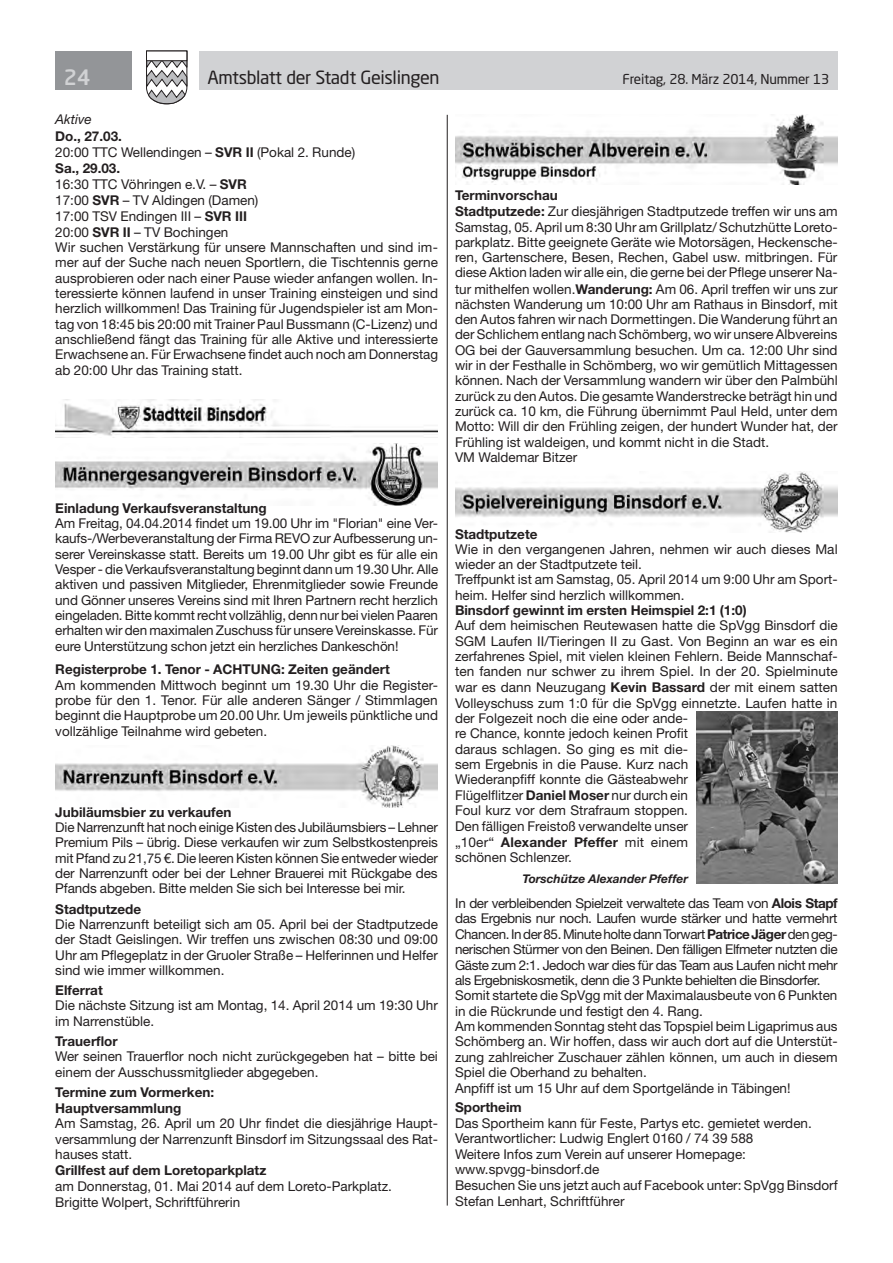
<style>
.page{position:relative;width:893px;height:1263px;background:#fff}
.page>*{position:absolute;margin:0;border:0;box-sizing:border-box;transform-origin:0 0}
.t1{font:500 21px "Neo Sans Std";color:#d1d2d4}
.t2{font:18px "Neo Sans Std";letter-spacing:-.02em;color:#231f20}
.t3{font:13.5px/15.5px "Helvetica Neue LT Std";color:#231f20}
.t4{font:13.5px/15.5px "Helvetica Neue LT Std";letter-spacing:-.025em;color:#231f20}
.t5{font:700 13.5px/16px "Helvetica Neue LT Std";color:#231f20}
.t6{font:13.5px "Neo Sans Std";letter-spacing:-.015em;color:#231f20}
.t7{font:italic 13.5px "Helvetica Neue LT Std";color:#231f20}
.t8{font:italic 700 12px "Helvetica Neue LT Std";color:#231f20}
.s1{font-weight:700}
</style>
<div class="page">
<div style="left:199px;top:51px;width:639px;height:38px;background:#d1d2d4"></div>
<div style="left:55px;top:51px;width:77px;height:38px;background:#939598"></div>
<svg style="left:146px;top:50px;width:42px;height:55px"></svg>
<div style="left:146px;top:51px;width:41px;height:10px;background:#fff;border:1px solid #231f20"></div>
<hr style="left:447px;top:115px;width:1px;height:1090px;background:#231f20">
<img style="left:55px;top:400px;width:383px;height:38px">
<img style="left:55px;top:443px;width:383px;height:63px">
<img style="left:55px;top:745px;width:383px;height:63px">
<img style="left:455px;top:115px;width:383px;height:69px">
<img style="left:455px;top:471px;width:383px;height:61px">
<img style="left:697px;top:711px;width:141px;height:172px">
<h1 class="t1" style="left:64px;top:64px;width:28px">24</h1>
<h2 class="t2" style="left:207px;top:66px;width:234px">Amtsblatt der Stadt Geislingen</h2>
<p class="t6" style="left:622px;top:71px;width:208px">Freitag, 28. März 2014, Nummer 13</p>
<p class="t7" style="left:55px;top:112px;width:38px">Aktive</p>
<p class="t3" style="left:55px;top:128px;width:384px"><span class="s1">Do., 27.03.<br></span>20:00 TTC Wellendingen – <span class="s1">SVR II</span> (Pokal 2. Runde)<br><span class="s1">Sa., 29.03.<br></span>16:30 TTC Vöhringen e.V. – <span class="s1">SVR<br></span>17:00 <span class="s1">SVR</span> – TV Aldingen (Damen)<br>17:00 TSV Endingen III – <span class="s1">SVR III<br></span>20:00 <span class="s1">SVR II</span> – TV Bochingen<br>Wir suchen Verstärkung für unsere Mannschaften und sind im&shy;mer auf der Suche nach neuen Sportlern, die Tischtennis gerne ausprobieren oder nach einer Pause wieder anfangen wollen. In&shy;teressierte können laufend in unser Training einsteigen und sind herzlich willkommen! Das Training für Jugendspieler ist am Mon&shy;tag von 18:45 bis 20:00 mit Trainer Paul Bussmann (C-Lizenz) und anschließend fängt das Training für alle Aktive und interessierte Erwachsene an. Für Erwachsene findet auch noch am Donnerstag ab 20:00 Uhr das Training statt.</p>
<p class="t3" style="left:455px;top:188px;width:384px"><span class="s1">Terminvorschau<br>Stadtputzede:</span> Zur diesjährigen Stadtputzede treffen wir uns am Samstag, 05. April um 8:30 Uhr am Grillplatz/ Schutzhütte Loreto&shy;parkplatz. Bitte geeignete Geräte wie Motorsägen, Heckensche&shy;ren, Gartenschere, Besen, Rechen, Gabel usw. mitbringen. Für diese Aktion laden wir alle ein, die gerne bei der Pflege unserer Na&shy;tur mithelfen wollen.<span class="s1">Wanderung:</span> Am 06. April treffen wir uns zur nächsten Wanderung um 10:00 Uhr am Rathaus in Binsdorf, mit den Autos fahren wir nach Dormettingen. Die Wanderung führt an der Schlichem entlang nach Schömberg, wo wir unsere Albvereins OG bei der Gauversammlung besuchen. Um ca. 12:00 Uhr sind wir in der Festhalle in Schömberg, wo wir gemütlich Mittagessen können. Nach der Versammlung wandern wir über den Palmbühl zurück zu den Autos. Die gesamte Wanderstrecke beträgt hin und zurück ca. 10 km, die Führung übernimmt Paul Held, unter dem Motto: Will dir den Frühling zeigen, der hundert Wunder hat, der Frühling ist waldeigen, und kommt nicht in die Stadt.<br>VM Waldemar Bitzer</p>
<p class="t5" style="left:55px;top:500px;width:213px">Einladung Verkaufsveranstaltung</p>
<p class="t3" style="left:55px;top:515px;width:384px;text-align:justify">Am Freitag, 04.04.2014 findet um 19.00 Uhr im "Florian" eine Ver&shy;kaufs-/Werbeveranstaltung der Firma REVO zur Aufbesserung un&shy;serer Vereinskasse statt. Bereits um 19.00 Uhr gibt es für alle ein Vesper - die Verkaufsveranstaltung beginnt dann um 19.30 Uhr. Alle aktiven und passiven Mitglieder, Ehrenmitglieder sowie Freunde und Gönner unseres Vereins sind mit Ihren Partnern recht herzlich eingeladen. Bitte kommt recht vollzählig, denn nur bei vielen Paaren erhalten wir den maximalen Zuschuss für unsere Vereinskasse. Für eure Unterstützung schon jetzt ein herzliches Dankeschön!</p>
<p class="t5" style="left:55px;top:661px;width:336px">Registerprobe 1. Tenor - ACHTUNG: Zeiten geändert</p>
<p class="t3" style="left:55px;top:677px;width:384px;text-align:justify">Am kommenden Mittwoch beginnt um 19.30 Uhr die Register&shy;probe für den 1. Tenor. Für alle anderen Sänger / Stimmlagen beginnt die Hauptprobe um 20.00 Uhr. Um jeweils pünktliche und vollzählige Teilnahme wird gebeten.</p>
<p class="t5" style="left:55px;top:804px;width:178px">Jubiläumsbier zu verkaufen</p>
<p class="t3" style="left:55px;top:819px;width:384px;text-align:justify">Die Narrenzunft hat noch einige Kisten des Jubiläumsbiers – Lehner Premium Pils – übrig. Diese verkaufen wir zum Selbstkostenpreis mit Pfand zu 21,75 €. Die leeren Kisten können Sie entweder wieder der Narrenzunft oder bei der Lehner Brauerei mit Rückgabe des Pfands abgeben. Bitte melden Sie sich bei Interesse bei mir.</p>
<p class="t5" style="left:55px;top:900px;width:88px">Stadtputzede</p>
<p class="t3" style="left:55px;top:916px;width:384px;text-align:justify">Die Narrenzunft beteiligt sich am 05. April bei der Stadtputzede der Stadt Geislingen. Wir treffen uns zwischen 08:30 und 09:00<br>Uhr am Pflegeplatz in der Gruoler Straße – Helferinnen und Helfer sind wie immer willkommen.</p>
<p class="t5" style="left:55px;top:982px;width:49px">Elferrat</p>
<p class="t3" style="left:55px;top:998px;width:384px">Die nächste Sitzung ist am Montag, 14. April 2014 um 19:30 Uhr im Narrenstüble.</p>
<p class="t5" style="left:55px;top:1033px;width:64px">Trauerflor</p>
<p class="t3" style="left:55px;top:1049px;width:384px">Wer seinen Trauerflor noch nicht zurückgegeben hat – bitte bei einem der Ausschussmitglieder abgegeben.</p>
<p class="t5" style="left:55px;top:1084px;width:160px">Termine zum Vormerken:<br>Hauptversammlung</p>
<p class="t3" style="left:55px;top:1116px;width:384px;text-align:justify">Am Samstag, 26. April um 20 Uhr findet die diesjährige Haupt&shy;versammlung der Narrenzunft Binsdorf im Sitzungssaal des Rat&shy;hauses statt.</p>
<p class="t5" style="left:55px;top:1162px;width:213px">Grillfest auf dem Loretoparkplatz</p>
<p class="t3" style="left:55px;top:1178px;width:338px">am Donnerstag, 01. Mai 2014 auf dem Loreto-Parkplatz.<br>Brigitte Wolpert, Schriftführerin</p>
<p class="t5" style="left:455px;top:525px;width:84px">Stadtputzete</p>
<p class="t3" style="left:455px;top:541px;width:384px">Wie in den vergangenen Jahren, nehmen wir auch dieses Mal wieder an der Stadtputzete teil.<br>Treffpunkt ist am Samstag, 05. April 2014 um 9:00 Uhr am Sport&shy;heim. Helfer sind herzlich willkommen.</p>
<p class="t5" style="left:455px;top:602px;width:293px">Binsdorf gewinnt im ersten Heimspiel 2:1 (1:0)</p>
<p class="t3" style="left:455px;top:618px;width:384px">Auf dem heimischen Reutewasen hatte die SpVgg Binsdorf die SGM Laufen II/Tieringen II zu Gast. Von Beginn an war es ein zerfahrenes Spiel, mit vielen kleinen Fehlern. Beide Mannschaf&shy;ten fanden nur schwer zu ihrem Spiel. In der 20. Spielminute war es dann Neuzugang <span class="s1">Kevin Bassard</span> der mit einem satten Volleyschuss zum 1:0 für die SpVgg einnetzte. Laufen hatte in der Folgezeit noch die eine oder ande-<br>re Chance, konnte jedoch keinen Profit<br>daraus schlagen. So ging es mit die-<br>sem Ergebnis in die Pause. Kurz nach<br>Wiederanpfiff konnte die Gästeabwehr<br>Flügelflitzer <span class="s1">Daniel Moser</span> nur durch ein<br>Foul kurz vor dem Strafraum stoppen.<br>Den fälligen Freistoß verwandelte unser<br>„10er“ <span class="s1">Alexander Pfeffer</span> mit einem<br>schönen Schlenzer.</p>
<p class="t8" style="left:522px;top:871px;width:167px">Torschütze Alexander Pfeffer</p>
<p class="t4" style="left:455px;top:895px;width:384px">In der verbleibenden Spielzeit verwaltete das Team von <span class="s1">Alois Stapf </span>das Ergebnis nur noch. Laufen wurde stärker und hatte vermehrt Chancen. In der 85. Minute holte dann Torwart <span class="s1">Patrice Jäger</span> den geg&shy;nerischen Stürmer von den Beinen. Den fälligen Elfmeter nutzten die Gäste zum 2:1. Jedoch war dies für das Team aus Laufen nicht mehr als Ergebniskosmetik, denn die 3 Punkte behielten die Binsdorfer.<br>Somit startete die SpVgg mit der Maximalausbeute von 6 Punkten in die Rückrunde und festigt den 4. Rang.<br>Am kommenden Sonntag steht das Topspiel beim Ligaprimus aus Schömberg an. Wir hoffen, dass wir auch dort auf die Unterstüt&shy;zung zahlreicher Zuschauer zählen können, um auch in diesem Spiel die Oberhand zu behalten.<br>Anpfiff ist um 15 Uhr auf dem Sportgelände in Täbingen!</p>
<p class="t5" style="left:455px;top:1099px;width:68px">Sportheim</p>
<p class="t3" style="left:455px;top:1115px;width:384px">Das Sportheim kann für Feste, Partys etc. gemietet werden.<br>Verantwortlicher: Ludwig Englert 0160 / 74 39 588<br>Weitere Infos zum Verein auf unserer Homepage: www.spvgg-binsdorf.de<br>Besuchen Sie uns jetzt auch auf Facebook unter: SpVgg Binsdorf Stefan Lenhart, Schriftführer</p>
</div>
